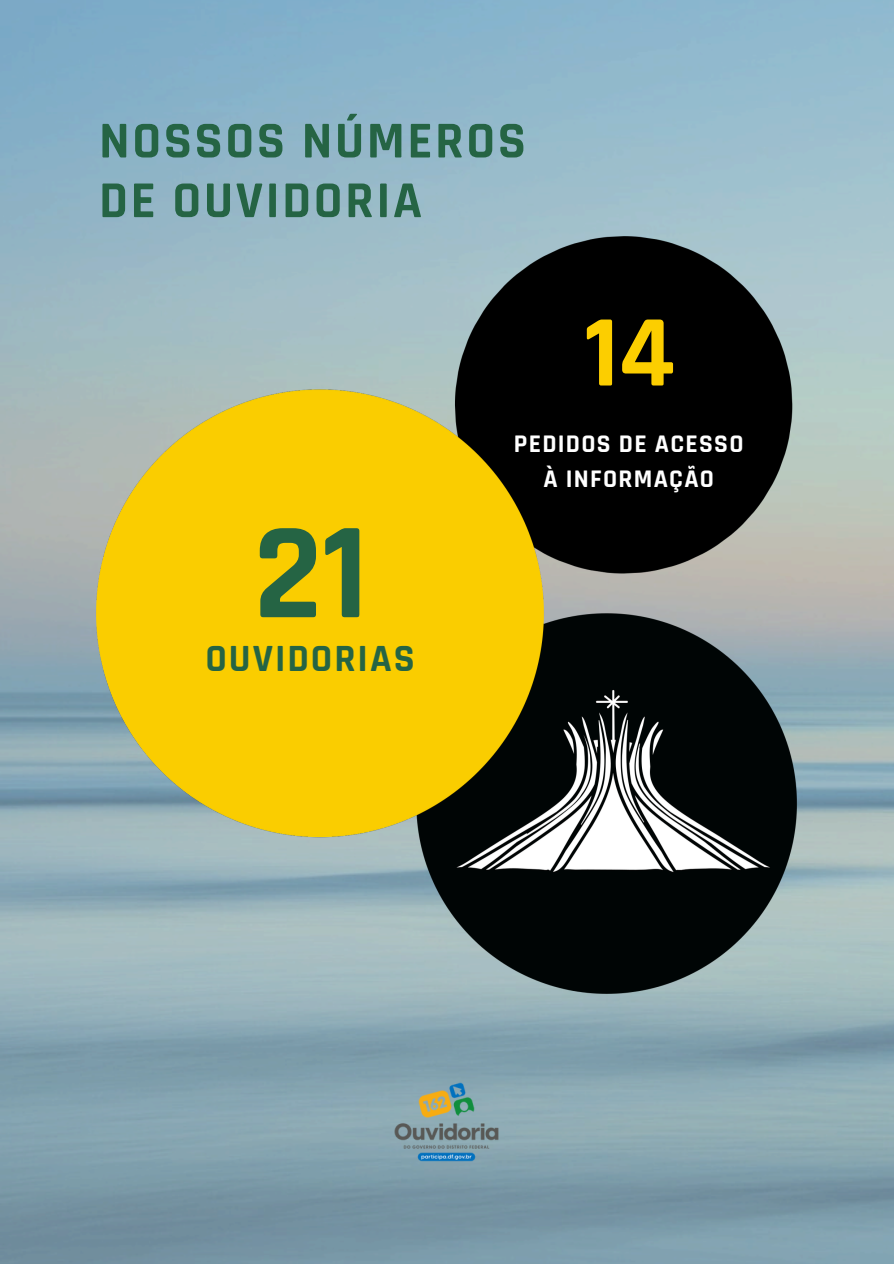
<style>
.page{position:relative;width:894px;height:1264px;background:#fff}
.page>*{position:absolute;margin:0;border:0;box-sizing:border-box;transform-origin:0 0}
.t1{font:700 138.3px "Rajdhani";color:#256444}
.t2{font:700 102.6px "Rajdhani";color:#fcce00}
.t3{font:700 52.2px/59.7px "Rajdhani";letter-spacing:.05em;color:#256444}
.t4{font:700 39px "Rajdhani";letter-spacing:.05em;color:#256444}
.t5{font:700 25.65px/34.8px "Rajdhani";letter-spacing:.05em;color:#fff;text-align:center}
</style>
<div class="page">
<img style="left:0;top:0;width:893px;height:1263px">
<img style="left:91px;top:231px;width:711px;height:768px">
<img style="left:296px;top:1037px;width:300px;height:169px">
<p class="t3" style="left:99px;top:112px;width:428px">NOSSOS NÚMEROS<br>DE OUVIDORIA</p>
<h1 class="t2" style="left:584px;top:290px;width:91px">14</h1>
<p class="t1" style="left:254px;top:488px;width:116px">21</p>
<p class="t4" style="left:205px;top:635px;width:211px">OUVIDORIAS</p>
<p class="t5" style="left:514px;top:427px;width:231px">PEDIDOS DE ACESSO<br>À INFORMAÇÃO</p>
</div>
